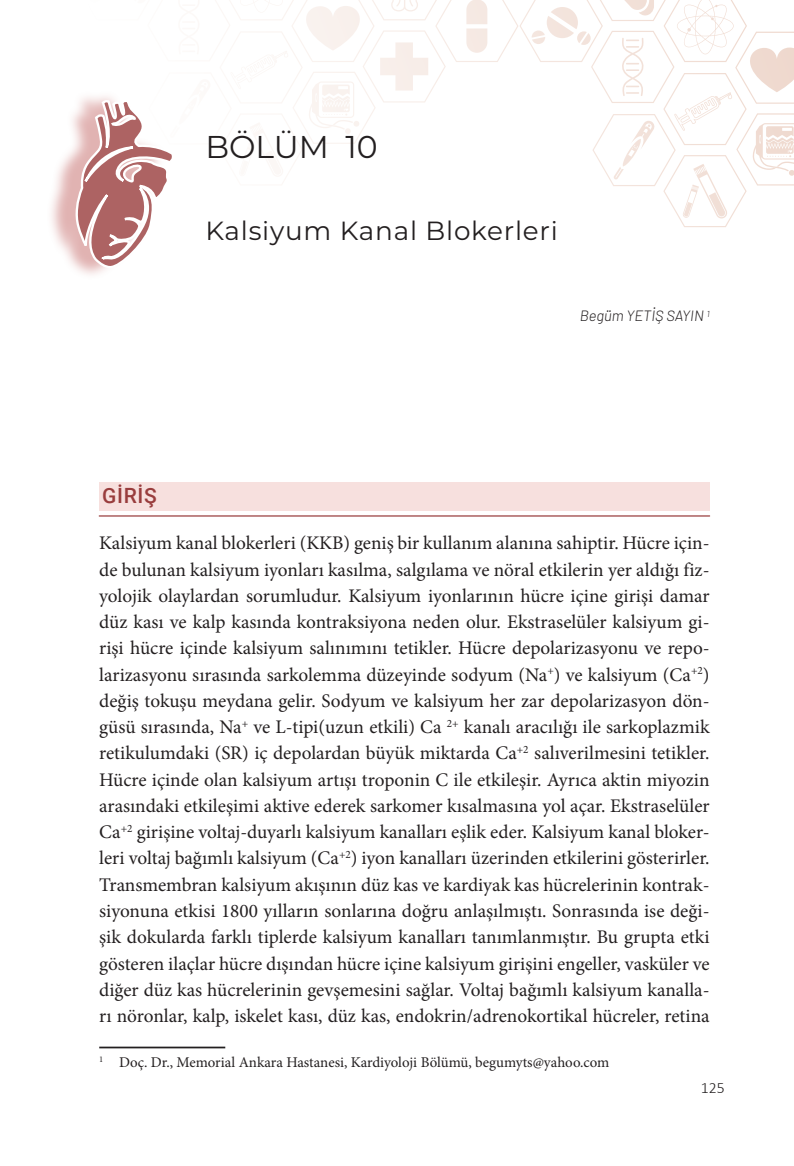
<style>
.page{position:relative;width:794px;height:1166px;background:#fff}
.page>*{position:absolute;margin:0;border:0;box-sizing:border-box;transform-origin:0 0}
.t1{font:31.5px "Montserrat";color:#231f20}
.t2{font:26.25px "Montserrat";letter-spacing:.03em;color:#231f20}
.t3{font:500 21px "Roboto";letter-spacing:.035em;color:#993d3d}
.t4{font:19.25px/26.2px "Minion Pro";color:#231f20;text-align:justify}
.t5{font:300 15.75px "Calibri";color:#231f20}
.t6{font:14.88px "Minion Pro";color:#231f20}
.t7{font:italic 300 14.88px "Barlow";color:#231f20}
</style>
<div class="page">
<svg style="left:51px;top:115px;width:53px;height:160px"></svg>
<svg style="left:75px;top:0;width:719px;height:270px"></svg>
<div style="left:99px;top:482px;width:610px;height:29px;background:#f7e0de"></div>
<hr style="left:99px;top:515px;width:610px;height:1px;background:#993d3d">
<hr style="left:99px;top:1046px;width:126px;height:2px;background:#231f20">
<h1 class="t1" style="left:205px;top:126px;width:174px">BÖLÜM 10</h1>
<h2 class="t2" style="left:205px;top:213px;width:354px">Kalsiyum Kanal Blokerleri</h2>
<p class="t7" style="left:579px;top:305px;width:131px">Begüm YETİŞ SAYIN <sup>1</sup></p>
<p class="t3" style="left:102px;top:481px;width:56px">GİRİŞ</p>
<p class="t4" style="left:99px;top:530px;width:612px">Kalsiyum kanal blokerleri (KKB) geniş bir kullanım alanına sahiptir. Hücre için&shy;de bulunan kalsiyum iyonları kasılma, salgılama ve nöral etkilerin yer aldığı fiz&shy;yolojik olaylardan sorumludur. Kalsiyum iyonlarının hücre içine girişi damar düz kası ve kalp kasında kontraksiyona neden olur. Ekstraselüler kalsiyum gi&shy;rişi hücre içinde kalsiyum salınımını tetikler. Hücre depolarizasyonu ve repo&shy;larizasyonu sırasında sarkolemma düzeyinde sodyum (Na<sup>+</sup>) ve kalsiyum (Ca<sup>+2</sup>) değiş tokuşu meydana gelir. Sodyum ve kalsiyum her zar depolarizasyon dön&shy;güsü sırasında, Na<sup>+</sup> ve L-tipi(uzun etkili) Ca <sup>2+</sup> kanalı aracılığı ile sarkoplazmik retikulumdaki (SR) iç depolardan büyük miktarda Ca<sup>+2</sup> salıverilmesini tetikler.<br>Hücre içinde olan kalsiyum artışı troponin C ile etkileşir. Ayrıca aktin miyozin arasındaki etkileşimi aktive ederek sarkomer kısalmasına yol açar. Ekstraselüler Ca<sup>+2</sup> girişine voltaj-duyarlı kalsiyum kanalları eşlik eder. Kalsiyum kanal bloker&shy;leri voltaj bağımlı kalsiyum (Ca<sup>+2</sup>) iyon kanalları üzerinden etkilerini gösterirler.<br>Transmembran kalsiyum akışının düz kas ve kardiyak kas hücrelerinin kontrak&shy;siyonuna etkisi 1800 yılların sonlarına doğru anlaşılmıştı. Sonrasında ise deği&shy;şik dokularda farklı tiplerde kalsiyum kanalları tanımlanmıştır. Bu grupta etki gösteren ilaçlar hücre dışından hücre içine kalsiyum girişini engeller, vasküler ve diğer düz kas hücrelerinin gevşemesini sağlar. Voltaj bağımlı kalsiyum kanalla&shy;rı nöronlar, kalp, iskelet kası, düz kas, endokrin/adrenokortikal hücreler, retina</p>
<p class="t6" style="left:99px;top:1052px;width:512px"><sup>1</sup> Doç. Dr., Memorial Ankara Hastanesi, Kardiyoloji Bölümü, begumyts@yahoo.com</p>
<p class="t5" style="left:701px;top:1078px;width:25px">125</p>
</div>
